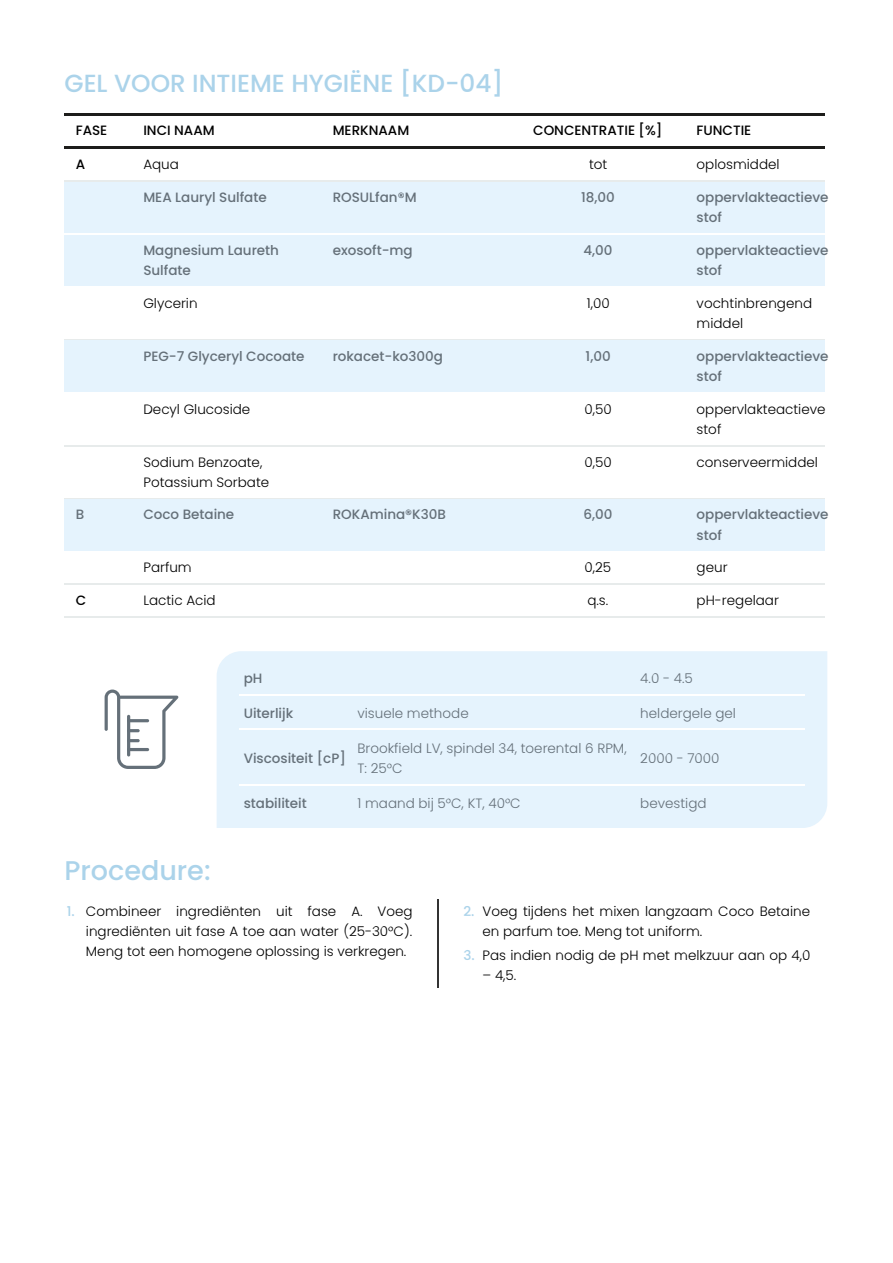
<style>
.page{position:relative;width:893px;height:1263px;background:#fff}
.page>*{position:absolute;margin:0;border:0;box-sizing:border-box;transform-origin:0 0}
.t1{font:500 27px "Poppins";letter-spacing:.005em;color:#abd3ea}
.t2{font:24.75px "Medium Poppins";letter-spacing:.005em;color:#abd3ea}
.t3{font:13.5px/20.2px "Light Poppins";letter-spacing:.005em;color:#000}
.t4{font:500 13.5px/20.2px "Poppins";letter-spacing:.005em;color:#657079}
.t5{font:13.5px/20.2px "Light Poppins";letter-spacing:.005em;color:#657079}
.t6{font:500 13.5px "Poppins";letter-spacing:.005em;color:#000}
.s1{font-family:"Poppins";font-weight:500;color:#abd3ea}
</style>
<div class="page">
<hr style="left:64px;top:113px;width:761px;height:2px;background:#1d1d1b">
<hr style="left:64px;top:147px;width:761px;height:2px;background:#1d1d1b">
<hr style="left:64px;top:180px;width:761px;height:2px;background:#e7ebeb">
<div style="left:64px;top:182px;width:761px;height:53px;background:#e5f3fd"></div>
<hr style="left:64px;top:233px;width:761px;height:2px;background:#fff">
<div style="left:64px;top:235px;width:761px;height:52px;background:#e5f3fd"></div>
<hr style="left:64px;top:286px;width:761px;height:1px;background:#fff">
<hr style="left:64px;top:339px;width:761px;height:1px;background:#e7ebeb">
<div style="left:64px;top:340px;width:761px;height:53px;background:#e5f3fd"></div>
<hr style="left:64px;top:392px;width:761px;height:1px;background:#fff">
<hr style="left:64px;top:445px;width:761px;height:1px;background:#e7ebeb">
<hr style="left:64px;top:498px;width:761px;height:1px;background:#e7ebeb">
<div style="left:64px;top:499px;width:761px;height:53px;background:#e5f3fd"></div>
<hr style="left:64px;top:551px;width:761px;height:1px;background:#fff">
<hr style="left:64px;top:584px;width:761px;height:1px;background:#e7ebeb">
<hr style="left:64px;top:616px;width:761px;height:1px;background:#e7ebeb">
<div style="left:217px;top:651px;width:610px;height:177px;background:#e5f3fd"></div>
<hr style="left:239px;top:694px;width:114px;height:1px;background:#fff">
<hr style="left:353px;top:694px;width:282px;height:1px;background:#fff">
<hr style="left:635px;top:694px;width:169px;height:1px;background:#fff">
<hr style="left:239px;top:729px;width:114px;height:1px;background:#fff">
<hr style="left:353px;top:729px;width:282px;height:1px;background:#fff">
<hr style="left:635px;top:729px;width:169px;height:1px;background:#fff">
<hr style="left:239px;top:784px;width:114px;height:1px;background:#fff">
<hr style="left:353px;top:784px;width:282px;height:1px;background:#fff">
<hr style="left:635px;top:784px;width:169px;height:1px;background:#fff">
<hr style="left:437px;top:899px;width:1px;height:89px;background:#333">
<svg style="left:105px;top:690px;width:73px;height:79px"></svg>
<hr style="left:127px;top:719px;width:22px;height:3px;background:#657079;border-radius:2px">
<h2 class="t2" style="left:64px;top:66px;width:440px">GEL VOOR INTIEME HYGIËNE [KD-04]</h2>
<p class="t6" style="left:76px;top:121px;width:33px">FASE</p>
<p class="t6" style="left:143px;top:121px;width:73px">INCI NAAM</p>
<p class="t6" style="left:333px;top:121px;width:78px">MERKNAAM</p>
<p class="t6" style="left:533px;top:121px;width:131px">CONCENTRATIE [%]</p>
<p class="t6" style="left:696px;top:121px;width:56px">FUNCTIE</p>
<p class="t6" style="left:76px;top:155px;width:11px">A</p>
<p class="t3" style="left:143px;top:154px;width:37px">Aqua</p>
<p class="t3" style="left:589px;top:154px;width:20px">tot</p>
<p class="t3" style="left:696px;top:154px;width:84px">oplosmiddel</p>
<p class="t4" style="left:143px;top:187px;width:125px">MEA Lauryl Sulfate</p>
<p class="t4" style="left:333px;top:187px;width:85px">ROSULfan®M</p>
<p class="t4" style="left:581px;top:187px;width:35px">18,00</p>
<p class="t4" style="left:696px;top:187px;width:133px">oppervlakteactieve stof</p>
<p class="t4" style="left:143px;top:240px;width:137px">Magnesium Laureth<br>Sulfate</p>
<p class="t4" style="left:333px;top:240px;width:81px">exosoft-mg</p>
<p class="t4" style="left:583px;top:240px;width:31px">4,00</p>
<p class="t4" style="left:696px;top:240px;width:133px">oppervlakteactieve stof</p>
<p class="t3" style="left:143px;top:293px;width:56px">Glycerin</p>
<p class="t3" style="left:586px;top:293px;width:24px">1,00</p>
<p class="t3" style="left:696px;top:293px;width:117px">vochtinbrengend middel</p>
<p class="t4" style="left:143px;top:346px;width:162px">PEG-7 Glyceryl Cocoate</p>
<p class="t4" style="left:333px;top:346px;width:112px">rokacet-ko300g</p>
<p class="t4" style="left:585px;top:346px;width:26px">1,00</p>
<p class="t4" style="left:696px;top:346px;width:133px">oppervlakteactieve stof</p>
<p class="t3" style="left:143px;top:399px;width:108px">Decyl Glucoside</p>
<p class="t3" style="left:584px;top:399px;width:29px">0,50</p>
<p class="t3" style="left:696px;top:399px;width:130px">oppervlakteactieve stof</p>
<p class="t3" style="left:143px;top:452px;width:127px">Sodium Benzoate,<br>Potassium Sorbate</p>
<p class="t3" style="left:584px;top:452px;width:29px">0,50</p>
<p class="t3" style="left:696px;top:452px;width:123px">conserveermiddel</p>
<p class="t4" style="left:76px;top:505px;width:10px">B</p>
<p class="t4" style="left:143px;top:505px;width:92px">Coco Betaine</p>
<p class="t4" style="left:333px;top:505px;width:115px">ROKAmina®K30B</p>
<p class="t4" style="left:583px;top:505px;width:30px">6,00</p>
<p class="t4" style="left:696px;top:505px;width:133px">oppervlakteactieve stof</p>
<p class="t3" style="left:143px;top:558px;width:50px">Parfum</p>
<p class="t3" style="left:584px;top:558px;width:28px">0,25</p>
<p class="t3" style="left:696px;top:558px;width:32px">geur</p>
<p class="t6" style="left:76px;top:591px;width:12px">C</p>
<p class="t3" style="left:143px;top:590px;width:74px">Lactic Acid</p>
<p class="t3" style="left:587px;top:590px;width:22px">q.s.</p>
<p class="t3" style="left:696px;top:590px;width:84px">pH-regelaar</p>
<p class="t4" style="left:244px;top:668px;width:20px">pH</p>
<p class="t5" style="left:640px;top:668px;width:54px">4.0 - 4.5</p>
<p class="t4" style="left:244px;top:703px;width:51px">Uiterlijk</p>
<p class="t5" style="left:357px;top:703px;width:113px">visuele methode</p>
<p class="t5" style="left:640px;top:703px;width:97px">heldergele gel</p>
<p class="t4" style="left:244px;top:748px;width:104px">Viscositeit [cP]</p>
<p class="t5" style="left:357px;top:738px;width:271px">Brookfield LV, spindel 34, toerental 6 RPM,<br>T: 25°C</p>
<p class="t5" style="left:640px;top:748px;width:81px">2000 - 7000</p>
<p class="t4" style="left:244px;top:793px;width:65px">stabiliteit</p>
<p class="t5" style="left:357px;top:793px;width:165px">1 maand bij 5°C, KT, 40°C</p>
<p class="t5" style="left:640px;top:793px;width:68px">bevestigd</p>
<h1 class="t1" style="left:64px;top:851px;width:147px">Procedure:</h1>
<p class="t3" style="left:86px;top:901px;width:328px;text-align:justify;text-indent:-19px"><span class="s1">1.</span> Combineer ingrediënten uit fase A. Voeg ingrediënten uit fase A toe aan water (25-30°C).<br>Meng tot een homogene oplossing is verkregen.</p>
<p class="t3" style="left:482px;top:901px;width:329px;text-indent:-19px"><span class="s1">2.</span> Voeg tijdens het mixen langzaam Coco Betaine en parfum toe. Meng tot uniform.</p>
<p class="t3" style="left:463px;top:945px;width:348px"><span class="s1">3.</span> Pas indien nodig de pH met melkzuur aan op 4,0</p>
<p class="t3" style="left:482px;top:965px;width:35px">– 4,5.</p>
</div>
